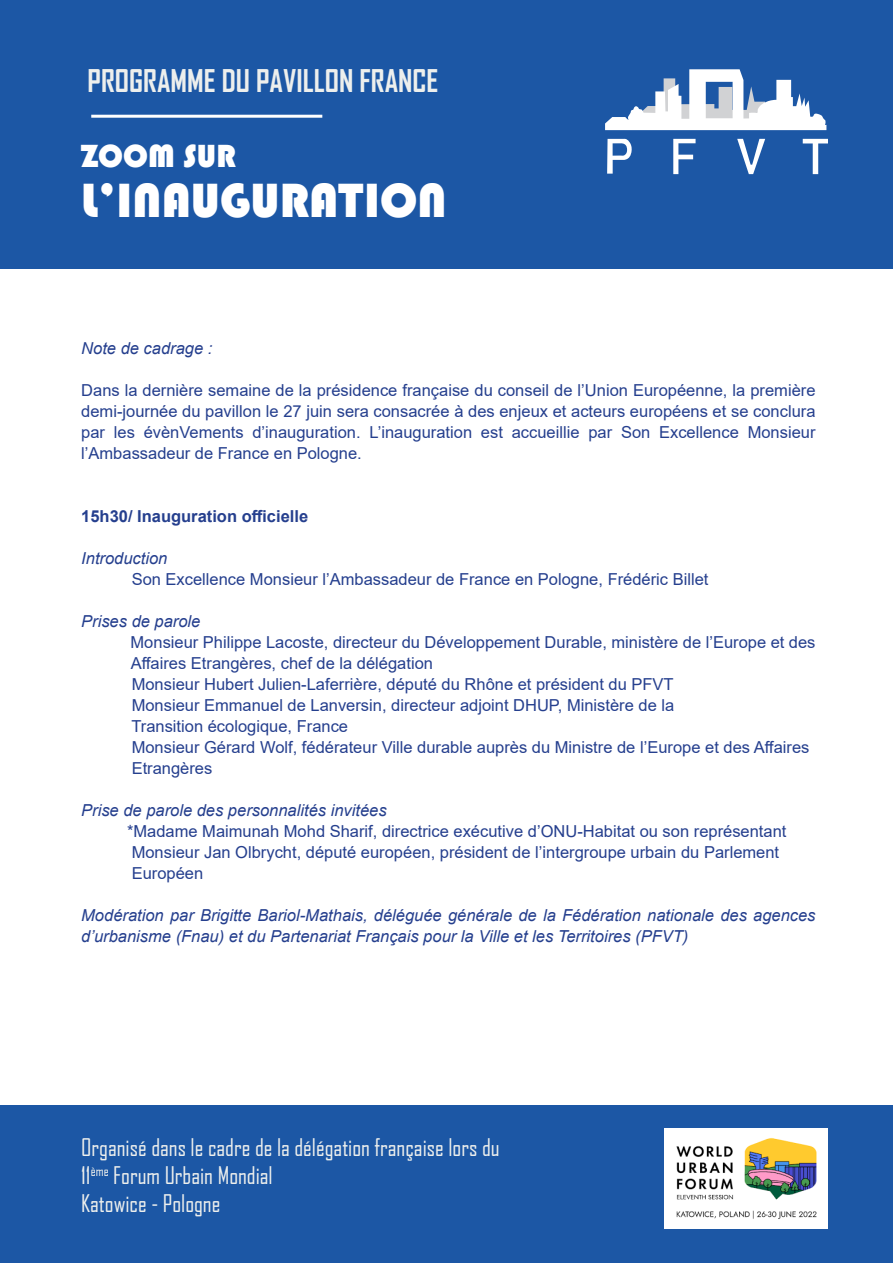
<style>
.page{position:relative;width:893px;height:1263px;background:#fff}
.page>*{position:absolute;margin:0;border:0;box-sizing:border-box;transform-origin:0 0}
.t1{font:49.5px "Bauhaus 93";color:#fff}
.t2{font:33px "Bauhaus 93";color:#fff}
.t3{font:700 30px "Agency FB";color:#edefed}
.t4{font:23.25px/27.9px "Agency FB";color:#edefed}
.t5{font:16.5px/21px "Arial";color:#253f8e;text-align:justify}
.t6{font:italic 16.5px/21px "Arial";color:#253f8e}
.t7{font:700 16.5px "Arial";color:#253f8e}
</style>
<div class="page">
<div style="left:0;top:0;width:893px;height:268px;background:#1c57a5"></div>
<div style="left:0;top:1106px;width:893px;height:157px;background:#1c57a5"></div>
<img style="left:664px;top:1128px;width:164px;height:100px">
<hr style="left:91px;top:115px;width:231px;height:3px;background:#fff">
<svg style="left:605px;top:69px;width:221px;height:61px"></svg>
<svg style="left:607px;top:139px;width:25px;height:35px"></svg>
<svg style="left:673px;top:139px;width:23px;height:35px"></svg>
<svg style="left:737px;top:139px;width:28px;height:35px"></svg>
<svg style="left:803px;top:139px;width:25px;height:35px"></svg>
<h3 class="t3" style="left:88px;top:62px;width:352px">PROGRAMME DU PAVILLON FRANCE</h3>
<p class="t2" style="left:81px;top:138px;width:156px">ZOOM SUR</p>
<p class="t1" style="left:81px;top:173px;width:367px">L’INAUGURATION</p>
<p class="t6" style="left:81px;top:338px;width:133px">Note de cadrage :</p>
<p class="t5" style="left:81px;top:380px;width:736px">Dans la dernière semaine de la présidence française du conseil de l’Union Européenne, la première demi-journée du pavillon le 27 juin sera consacrée à des enjeux et acteurs européens et se conclura par les évènVements d’inauguration. L’inauguration est accueillie par Son Excellence Monsieur l’Ambassadeur de France en Pologne.</p>
<p class="t7" style="left:81px;top:505px;width:228px">15h30/ Inauguration officielle</p>
<p class="t6" style="left:81px;top:548px;width:88px">Introduction</p>
<p class="t5" style="left:132px;top:569px;width:578px">Son Excellence Monsieur l’Ambassadeur de France en Pologne, Frédéric Billet</p>
<p class="t6" style="left:81px;top:611px;width:121px">Prises de parole</p>
<p class="t5" style="left:131px;top:632px;width:686px">Monsieur Philippe Lacoste, directeur du Développement Durable, ministère de l’Europe et des</p>
<p class="t5" style="left:131px;top:653px;width:304px">Affaires Etrangères, chef de la délégation</p>
<p class="t5" style="left:132px;top:674px;width:543px">Monsieur Hubert Julien-Laferrière, député du Rhône et président du PFVT</p>
<p class="t5" style="left:132px;top:695px;width:544px">Monsieur Emmanuel de Lanversin, directeur adjoint DHUP, Ministère de la</p>
<p class="t5" style="left:131px;top:716px;width:218px">Transition écologique, France</p>
<p class="t5" style="left:132px;top:737px;width:679px">Monsieur Gérard Wolf, fédérateur Ville durable auprès du Ministre de l’Europe et des Affaires</p>
<p class="t5" style="left:132px;top:758px;width:82px">Etrangères</p>
<p class="t6" style="left:81px;top:800px;width:307px">Prise de parole des personnalités invitées</p>
<p class="t5" style="left:127px;top:821px;width:661px">*Madame Maimunah Mohd Sharif, directrice exécutive d’ONU-Habitat ou son représentant</p>
<p class="t5" style="left:132px;top:842px;width:649px">Monsieur Jan Olbrycht, député européen, président de l’intergroupe urbain du Parlement</p>
<p class="t5" style="left:132px;top:863px;width:73px">Européen</p>
<p class="t6" style="left:81px;top:905px;width:736px">Modération par Brigitte Bariol-Mathais, déléguée générale de la Fédération nationale des agences d’urbanisme (Fnau) et du Partenariat Français pour la Ville et les Territoires (PFVT)</p>
<h3 class="t4" style="left:81px;top:1133px;width:420px">Organisé dans le cadre de la délégation française lors du<br>11<sup>ème</sup> Forum Urbain Mondial<br>Katowice - Pologne</h3>
</div>
